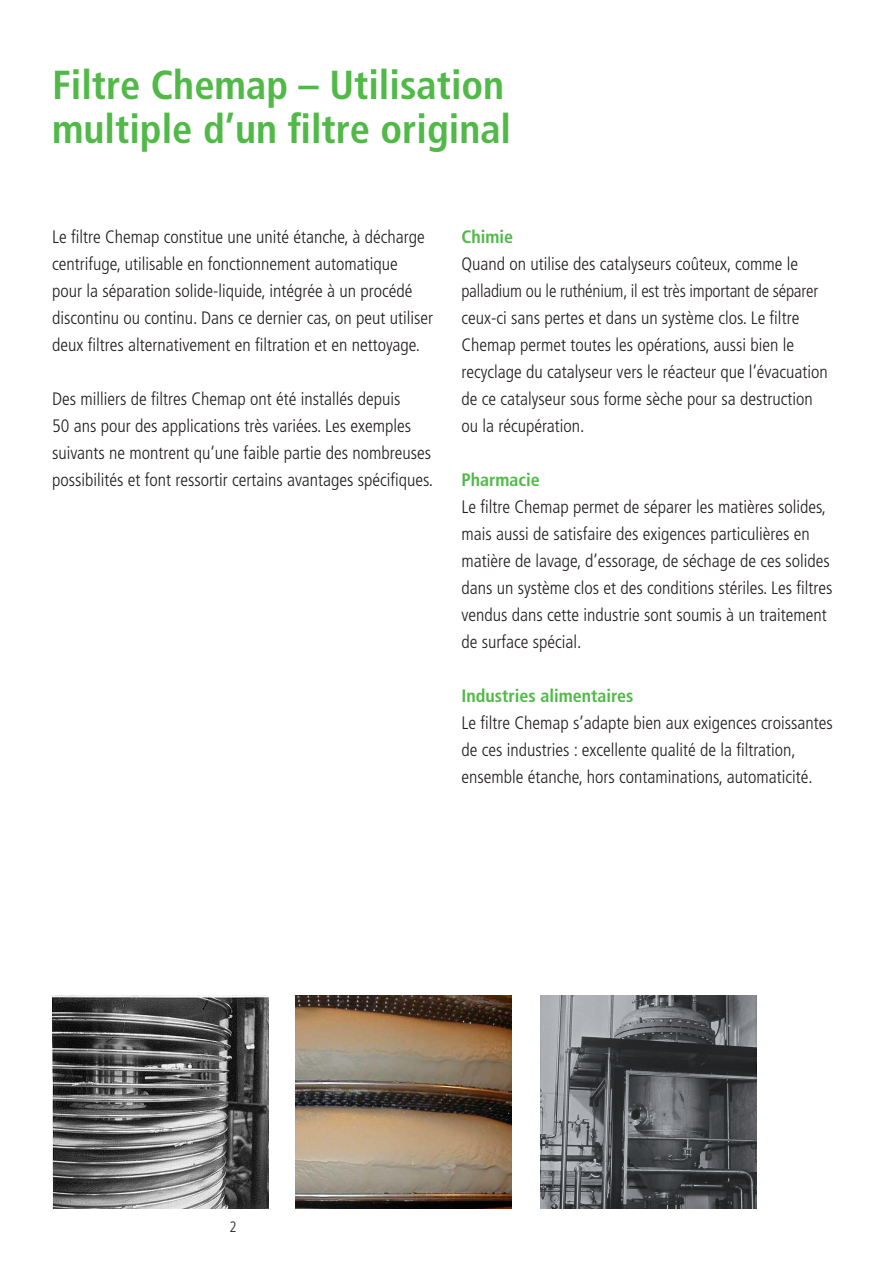
<style>
.page{position:relative;width:893px;height:1263px;background:#fff}
.page>*{position:absolute;margin:0;border:0;box-sizing:border-box;transform-origin:0 0}
.t1{font:700 condensed 40.5px/43.5px "Frutiger";color:#51b948}
.t2{font:300 condensed 18px/27px "Frutiger";color:#231f20}
.t3{font:700 condensed 18px "Frutiger";color:#51b948}
.t4{font:300 condensed 15px "Frutiger";color:#231f20}
</style>
<div class="page">
<img style="left:52px;top:995px;width:216px;height:214px">
<img style="left:296px;top:995px;width:215px;height:214px">
<img style="left:540px;top:995px;width:216px;height:214px">
<h1 class="t1" style="left:52px;top:64px;width:461px">Filtre Chemap – Utilisation multiple d’un filtre original</h1>
<p class="t2" style="left:52px;top:224px;width:382px">Le filtre Chemap constitue une unité étanche, à décharge centrifuge, utilisable en fonctionnement automatique<br>pour la séparation solide-liquide, intégrée à un procédé discontinu ou continu. Dans ce dernier cas, on peut utiliser deux filtres alternativement en filtration et en nettoyage.</p>
<p class="t2" style="left:52px;top:386px;width:383px">Des milliers de filtres Chemap ont été installés depuis<br>50 ans pour des applications très variées. Les exemples suivants ne montrent qu‘une faible partie des nombreuses possibilités et font ressortir certains avantages spécifiques.</p>
<p class="t3" style="left:461px;top:226px;width:53px">Chimie</p>
<p class="t2" style="left:461px;top:251px;width:368px">Quand on utilise des catalyseurs coûteux, comme le palladium ou le ruthénium, il est très important de séparer ceux-ci sans pertes et dans un système clos. Le filtre Chemap permet toutes les opérations, aussi bien le recyclage du catalyseur vers le réacteur que l’évacuation de ce catalyseur sous forme sèche pour sa destruction ou la récupération.</p>
<p class="t3" style="left:461px;top:469px;width:80px">Pharmacie</p>
<p class="t2" style="left:461px;top:494px;width:373px">Le filtre Chemap permet de séparer les matières solides, mais aussi de satisfaire des exigences particulières en matière de lavage, d’essorage, de séchage de ces solides dans un système clos et des conditions stériles. Les filtres vendus dans cette industrie sont soumis à un traitement de surface spécial.</p>
<p class="t3" style="left:461px;top:685px;width:174px">Industries alimentaires</p>
<p class="t2" style="left:461px;top:710px;width:373px">Le filtre Chemap s’adapte bien aux exigences croissantes de ces industries : excellente qualité de la filtration, ensemble étanche, hors contaminations, automaticité.</p>
<p class="t4" style="left:230px;top:1219px;width:9px">2</p>
</div>
